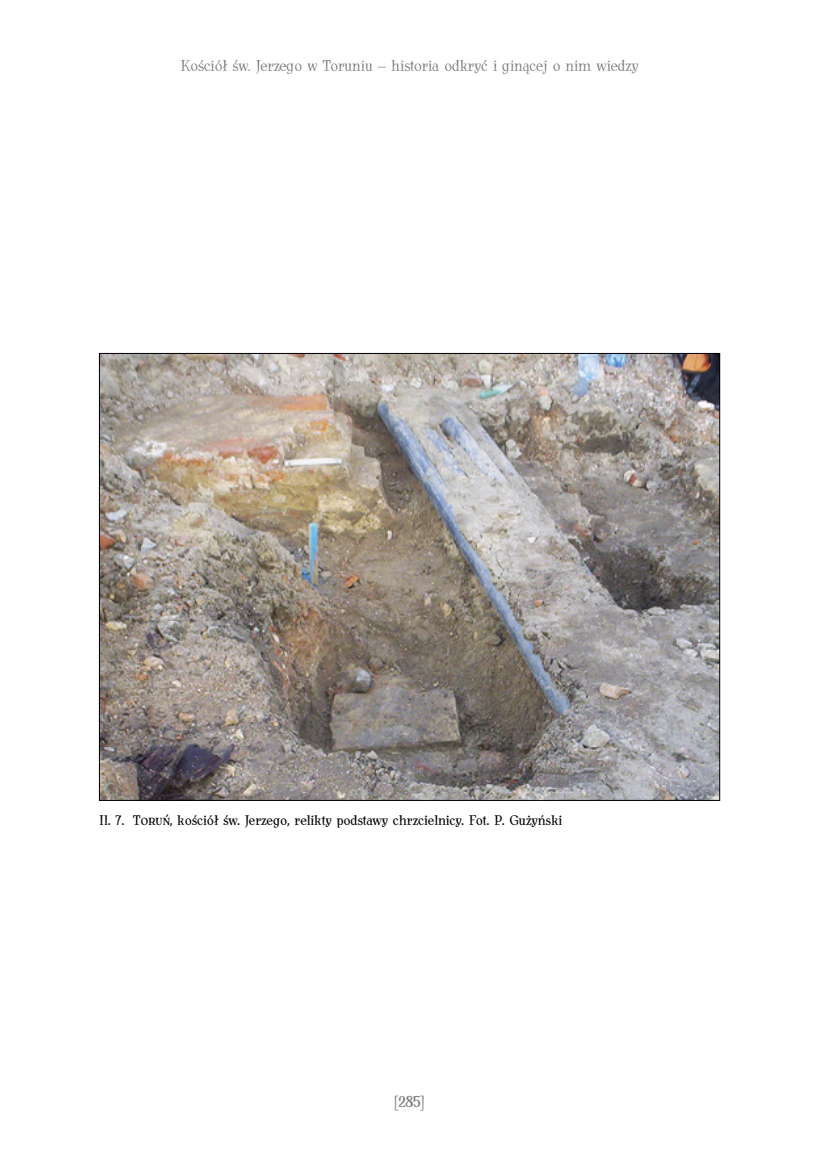
<style>
.page{position:relative;width:819px;height:1166px;background:#fff}
.page>*{position:absolute;margin:0;border:0;box-sizing:border-box;transform-origin:0 0}
.t1{font:300 15.75px "Antykwa Torunska Cond";letter-spacing:-.01em;color:#787878}
.t2{font:15.75px "Antykwa Torunska Cond Med";color:#787878}
.t3{font:14px "Antykwa Torunska Cond";letter-spacing:-.01em;color:#000}
</style>
<div class="page">
<img style="left:101px;top:355px;width:617px;height:443px">
<p class="t1" style="left:180px;top:54px;width:459px">Kościół św. Jerzego w Toruniu – historia odkryć i ginącej o nim wiedzy</p>
<p class="t3" style="left:99px;top:809px;width:464px">Il. 7. Toruń, kościół św. Jerzego, relikty podstawy chrzcielnicy. Fot. P. Gużyński</p>
<p class="t2" style="left:394px;top:1089px;width:31px">[285]</p>
</div>
